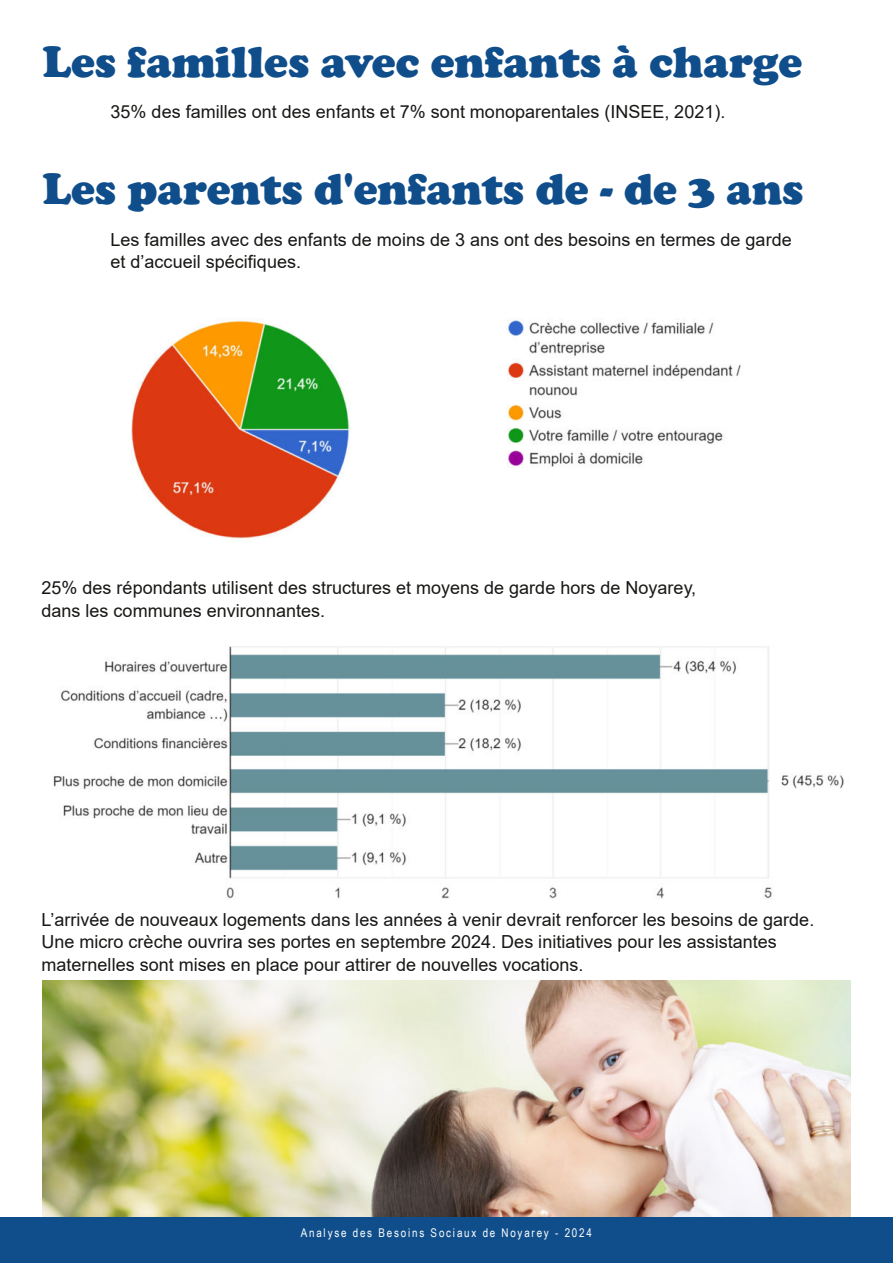
<style>
.page{position:relative;width:893px;height:1263px;background:#fff}
.page>*{position:absolute;margin:0;border:0;box-sizing:border-box;transform-origin:0 0}
.t1{font:900 45px "Cooper";color:#104e8b}
.t2{font:18px/22.5px "Arial";color:#181715}
.t3{font:12px "Arial Narrow";letter-spacing:.145em;color:#fff}
</style>
<div class="page">
<img style="left:131px;top:319px;width:610px;height:220px">
<img style="left:53px;top:646px;width:791px;height:253px">
<img style="left:43px;top:981px;width:807px;height:236px">
<div style="left:0;top:1217px;width:893px;height:46px;background:#104e8b"></div>
<h1 class="t1" style="left:43px;top:36px;width:761px">Les familles avec enfants à charge</h1>
<p class="t2" style="left:111px;top:100px;width:616px">35% des familles ont des enfants et 7% sont monoparentales (INSEE, 2021).</p>
<h1 class="t1" style="left:43px;top:162px;width:763px">Les parents d'enfants de - de 3 ans</h1>
<p class="t2" style="left:111px;top:228px;width:683px">Les familles avec des enfants de moins de 3 ans ont des besoins en termes de garde et d’accueil spécifiques.</p>
<p class="t2" style="left:41px;top:576px;width:656px">25% des répondants utilisent des structures et moyens de garde hors de Noyarey, dans les communes environnantes.</p>
<p class="t2" style="left:41px;top:908px;width:774px">L’arrivée de nouveaux logements dans les années à venir devrait renforcer les besoins de garde.<br>Une micro crèche ouvrira ses portes en septembre 2024. Des initiatives pour les assistantes maternelles sont mises en place pour attirer de nouvelles vocations.</p>
<p class="t3" style="left:301px;top:1224px;width:292px">Analyse des Besoins Sociaux de Noyarey - 2024</p>
</div>
